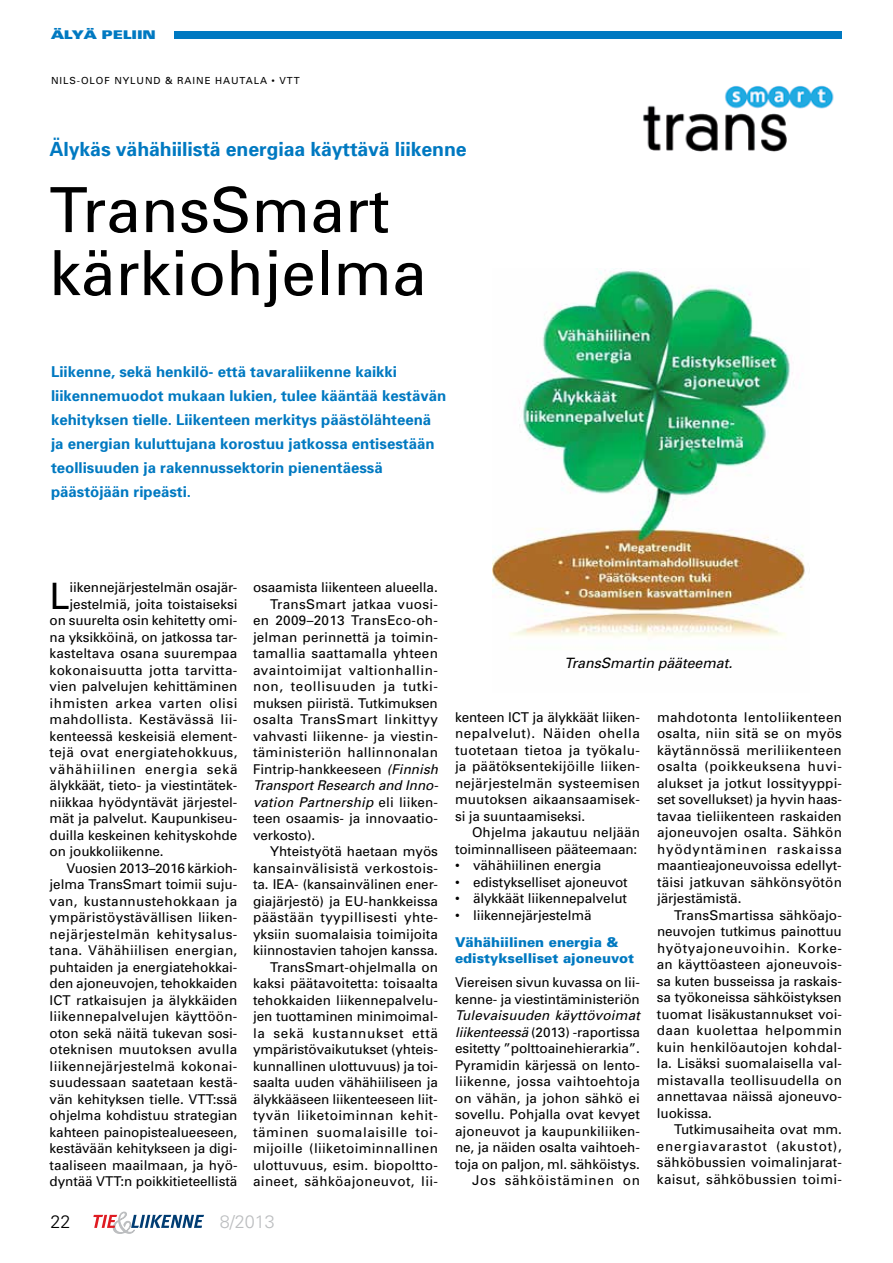
<style>
.page{position:relative;width:893px;height:1263px;background:#fff}
.page>*{position:absolute;margin:0;border:0;box-sizing:border-box;transform-origin:0 0}
.t1{font:62.25px/63px "Univers";color:#000}
.t2{font:36.3px "Univers";color:#000}
.t3{font:700 19.5px "Univers";letter-spacing:-.005em;color:#0079c1}
.t4{font:300 18px "Univers";color:#bcbec0}
.t5{font:300 18px "Univers";color:#000}
.t6{font:700 15px/24px "Univers";color:#0079c1}
.t7{font:italic 14.25px "Univers";letter-spacing:-.005em;color:#000}
.t8{font:13.5px/16.5px "Univers";letter-spacing:.005em;color:#000;text-align:justify}
.t9{font:13.5px "Univers";letter-spacing:.025em;color:#000}
.t10{font:13.5px "Univers";letter-spacing:.03em;color:#000}
.t11{font:italic 13.5px "Univers";letter-spacing:-.005em;color:#000}
.t12{font:13.5px "Univers";letter-spacing:.035em;color:#000}
.t13{font:13.5px "Univers";letter-spacing:.04em;color:#000}
.t14{font:900 13.5px/16.5px "Univers";color:#0079c1}
.t15{font:13.5px "Univers";letter-spacing:.055em;color:#000}
.t16{font:13.5px "Univers";letter-spacing:.05em;color:#000}
.t17{font:900 expanded 12px "Univers";letter-spacing:-.01em;color:#0079c1}
.t18{font:9.75px "Univers";letter-spacing:.095em;color:#000}
.s1{font-style:italic}
.s2{font-style:normal}
</style>
<div class="page">
<svg style="left:93px;top:1211px;width:111px;height:23px"></svg>
<img style="left:492px;top:270px;width:313px;height:367px">
<div style="left:174px;top:31px;width:668px;height:7px;background:#0079c1"></div>
<img style="left:643px;top:85px;width:191px;height:67px">
<p class="t17" style="left:51px;top:28px;width:106px">ÄLYÄ PELIIN</p>
<p class="t18" style="left:51px;top:75px;width:250px">NILS-OLOF NYLUND &amp; RAINE HAUTALA • VTT</p>
<h3 class="t3" style="left:50px;top:137px;width:419px">Älykäs vähähiilistä energiaa käyttävä liikenne</h3>
<h1 class="t1" style="left:50px;top:177px;width:379px">TransSmart kärkiohjelma</h1>
<p class="t6" style="left:51px;top:359px;width:397px">Liikenne, sekä henkilö- että tavaraliikenne kaikki liikennemuodot mukaan lukien, tulee kääntää kestävän kehityksen tielle. Liikenteen merkitys päästölähteenä ja energian kuluttujana korostuu jatkossa entisestään teollisuuden ja rakennussektorin pienentäessä päästöjään ripeästi.</p>
<h2 class="t2" style="left:50px;top:573px;width:22px">L</h2>
<p class="t8" style="left:70px;top:579px;width:169px">iikennejärjestelmän osajär-</p>
<p class="t8" style="left:70px;top:596px;width:169px">jestelmiä, joita toistaiseksi</p>
<p class="t8" style="left:50px;top:612px;width:189px">on suurelta osin kehitetty omi-</p>
<p class="t8" style="left:50px;top:629px;width:189px">na yksikköinä, on jatkossa tar-</p>
<p class="t8" style="left:50px;top:645px;width:189px">kasteltava osana suurempaa</p>
<p class="t9" style="left:50px;top:662px;width:189px">kokonaisuutta jotta tarvitta-</p>
<p class="t8" style="left:50px;top:678px;width:189px">vien palvelujen kehittäminen</p>
<p class="t12" style="left:50px;top:695px;width:189px">ihmisten arkea varten olisi</p>
<p class="t10" style="left:50px;top:711px;width:189px">mahdollista. Kestävässä lii-</p>
<p class="t8" style="left:50px;top:728px;width:189px">kenteessä keskeisiä element-</p>
<p class="t9" style="left:50px;top:744px;width:189px">tejä ovat energiatehokkuus,</p>
<p class="t15" style="left:50px;top:761px;width:189px">vähähiilinen energia sekä</p>
<p class="t8" style="left:50px;top:777px;width:189px">älykkäät, tieto- ja viestintätek-</p>
<p class="t8" style="left:50px;top:794px;width:189px">niikkaa hyödyntävät järjestel-</p>
<p class="t8" style="left:50px;top:810px;width:189px">mät ja palvelut. Kaupunkiseu-</p>
<p class="t8" style="left:50px;top:827px;width:189px">duilla keskeinen kehityskohde</p>
<p class="t8" style="left:50px;top:843px;width:113px">on joukkoliikenne.</p>
<p class="t8" style="left:67px;top:860px;width:172px">Vuosien 2013–2016 kärkioh-</p>
<p class="t8" style="left:50px;top:876px;width:189px">jelma TransSmart toimii suju-</p>
<p class="t9" style="left:50px;top:893px;width:189px">van, kustannustehokkaan ja</p>
<p class="t8" style="left:50px;top:909px;width:189px">ympäristöystävällisen liiken-</p>
<p class="t10" style="left:50px;top:926px;width:189px">nejärjestelmän kehitysalus-</p>
<p class="t8" style="left:50px;top:942px;width:189px">tana. Vähähiilisen energian,</p>
<p class="t8" style="left:50px;top:959px;width:189px">puhtaiden ja energiatehokkai-</p>
<p class="t8" style="left:50px;top:975px;width:189px">den ajoneuvojen, tehokkaiden</p>
<p class="t8" style="left:50px;top:992px;width:189px">ICT ratkaisujen ja älykkäiden</p>
<p class="t8" style="left:50px;top:1008px;width:189px">liikennepalvelujen käyttöön-</p>
<p class="t8" style="left:50px;top:1025px;width:189px">oton sekä näitä tukevan sosi-</p>
<p class="t8" style="left:50px;top:1041px;width:189px">oteknisen muutoksen avulla</p>
<p class="t8" style="left:50px;top:1057px;width:189px">liikennejärjestelmä kokonai-</p>
<p class="t8" style="left:50px;top:1074px;width:189px">suudessaan saatetaan kestä-</p>
<p class="t8" style="left:50px;top:1090px;width:189px">vän kehityksen tielle. VTT:ssä</p>
<p class="t8" style="left:50px;top:1107px;width:189px">ohjelma kohdistuu strategian</p>
<p class="t8" style="left:50px;top:1123px;width:189px">kahteen painopistealueeseen,</p>
<p class="t8" style="left:50px;top:1140px;width:189px">kestävään kehitykseen ja digi-</p>
<p class="t8" style="left:50px;top:1156px;width:189px">taaliseen maailmaan, ja hyö-</p>
<p class="t8" style="left:50px;top:1173px;width:189px">dyntää VTT:n poikkitieteellistä</p>
<p class="t8" style="left:253px;top:579px;width:184px">osaamista liikenteen alueella.</p>
<p class="t8" style="left:270px;top:596px;width:169px">TransSmart jatkaa vuosi-</p>
<p class="t9" style="left:253px;top:612px;width:186px">en 2009–2013 TransEco-oh-</p>
<p class="t8" style="left:253px;top:629px;width:187px">jelman perinnettä ja toimin-</p>
<p class="t8" style="left:253px;top:645px;width:186px">tamallia saattamalla yhteen</p>
<p class="t12" style="left:253px;top:662px;width:186px">avaintoimijat valtionhallin-</p>
<p class="t13" style="left:253px;top:678px;width:187px">non, teollisuuden ja tutki-</p>
<p class="t8" style="left:253px;top:695px;width:186px">muksen piiristä. Tutkimuksen</p>
<p class="t10" style="left:253px;top:711px;width:186px">osalta TransSmart linkittyy</p>
<p class="t8" style="left:253px;top:728px;width:187px">vahvasti liikenne- ja viestin-</p>
<p class="t8" style="left:253px;top:744px;width:187px">täministeriön hallinnonalan</p>
<p class="t8" style="left:253px;top:761px;width:187px">Fintrip-hankkeeseen <span class="s1">(Finnish</span></p>
<p class="t11" style="left:253px;top:777px;width:187px">Transport Research and Inno-</p>
<p class="t11" style="left:253px;top:794px;width:187px">vation Partnership <span class="s2">eli liiken-</span></p>
<p class="t8" style="left:253px;top:810px;width:186px">teen osaamis- ja innovaatio-</p>
<p class="t8" style="left:253px;top:827px;width:62px">verkosto).</p>
<p class="t8" style="left:270px;top:843px;width:169px">Yhteistyötä haetaan myös</p>
<p class="t9" style="left:253px;top:860px;width:186px">kansainvälisistä verkostois-</p>
<p class="t8" style="left:253px;top:876px;width:186px">ta. IEA- (kansainvälinen ener-</p>
<p class="t8" style="left:253px;top:893px;width:186px">giajärjestö) ja EU-hankkeissa</p>
<p class="t10" style="left:253px;top:909px;width:187px">päästään tyypillisesti yhte-</p>
<p class="t8" style="left:253px;top:926px;width:186px">yksiin suomalaisia toimijoita</p>
<p class="t8" style="left:253px;top:942px;width:184px">kiinnostavien tahojen kanssa.</p>
<p class="t8" style="left:270px;top:959px;width:170px">TransSmart-ohjelmalla on</p>
<p class="t8" style="left:253px;top:975px;width:186px">kaksi päätavoitetta: toisaalta</p>
<p class="t8" style="left:253px;top:992px;width:186px">tehokkaiden liikennepalvelu-</p>
<p class="t8" style="left:253px;top:1008px;width:186px">jen tuottaminen minimoimal-</p>
<p class="t16" style="left:253px;top:1025px;width:186px">la sekä kustannukset että</p>
<p class="t8" style="left:253px;top:1041px;width:186px">ympäristövaikutukset (yhteis-</p>
<p class="t8" style="left:253px;top:1057px;width:187px">kunnallinen ulottuvuus) ja toi-</p>
<p class="t8" style="left:253px;top:1074px;width:186px">saalta uuden vähähiiliseen ja</p>
<p class="t8" style="left:253px;top:1090px;width:186px">älykkääseen liikenteeseen liit-</p>
<p class="t10" style="left:253px;top:1107px;width:186px">tyvän liiketoiminnan kehit-</p>
<p class="t13" style="left:253px;top:1124px;width:186px">täminen suomalaisille toi-</p>
<p class="t9" style="left:253px;top:1140px;width:187px">mijoille (liiketoiminnallinen</p>
<p class="t8" style="left:253px;top:1156px;width:186px">ulottuvuus, esim. biopoltto-</p>
<p class="t9" style="left:253px;top:1173px;width:187px">aineet, sähköajoneuvot, lii-</p>
<h3 class="t5" style="left:51px;top:1210px;width:22px">22</h3>
<h3 class="t4" style="left:220px;top:1211px;width:57px">8/2013</h3>
<p class="t7" style="left:564px;top:654px;width:169px">TransSmartin pääteemat.</p>
<p class="t8" style="left:455px;top:709px;width:187px">kenteen ICT ja älykkäät liiken&shy;nepalvelut). Näiden ohella tuotetaan tietoa ja työkalu&shy;ja päätöksentekijöille liiken&shy;nejärjestelmän systeemisen muutoksen aikaansaamisek&shy;si ja suuntaamiseksi.</p>
<p class="t8" style="left:455px;top:824px;width:187px;text-align:right">Ohjelma jakautuu neljään toiminnalliseen pääteemaan:</p>
<p class="t8" style="left:455px;top:857px;width:148px">• vähähiilinen energia</p>
<p class="t8" style="left:455px;top:874px;width:174px">• edistykselliset ajoneuvot</p>
<p class="t8" style="left:455px;top:890px;width:174px">• älykkäät liikennepalvelut</p>
<p class="t8" style="left:455px;top:907px;width:138px">• liikennejärjestelmä</p>
<p class="t14" style="left:455px;top:933px;width:181px">Vähähiilinen energia &amp; edistykselliset ajoneuvot</p>
<p class="t8" style="left:455px;top:974px;width:186px">Viereisen sivun kuvassa on lii&shy;kenne- ja viestintäministeriön</p>
<p class="t8" style="left:455px;top:1007px;width:187px;text-align:right"><span class="s1">Tulevaisuuden käyttövoimat liikenteessä</span> (2013) -raportissa esitetty ”polttoainehierarkia”.<br>Pyramidin kärjessä on lento&shy;liikenne, jossa vaihtoehtoja on vähän, ja johon sähkö ei sovellu. Pohjalla ovat kevyet ajoneuvot ja kaupunkiliiken&shy;ne, ja näiden osalta vaihtoeh&shy;toja on paljon, ml. sähköistys.<br>Jos sähköistäminen on</p>
<p class="t8" style="left:657px;top:709px;width:187px">mahdotonta lentoliikenteen osalta, niin sitä se on myös käytännössä meriliikenteen osalta (poikkeuksena huvi&shy;alukset ja jotkut lossityyppi&shy;set sovellukset) ja hyvin haas&shy;tavaa tieliikenteen raskaiden ajoneuvojen osalta. Sähkön hyödyntäminen raskaissa maantieajoneuvoissa edellyt&shy;täisi jatkuvan sähkönsyötön järjestämistä.</p>
<p class="t8" style="left:657px;top:906px;width:187px;text-indent:17px">TransSmartissa sähköajo&shy;neuvojen tutkimus painottuu hyötyajoneuvoihin. Korke&shy;an käyttöasteen ajoneuvois&shy;sa kuten busseissa ja raskais&shy;sa työkoneissa sähköistyksen tuomat lisäkustannukset voi&shy;daan kuolettaa helpommin kuin henkilöautojen kohdal&shy;la. Lisäksi suomalaisella val&shy;mistavalla teollisuudella on annettavaa näissä ajoneuvo&shy;luokissa.</p>
<p class="t8" style="left:657px;top:1121px;width:187px;text-align:left;text-indent:17px">Tutkimusaiheita ovat mm. energiavarastot (akustot), sähköbussien voimalinjarat&shy;kaisut, sähköbussien toimi-</p>
</div>
